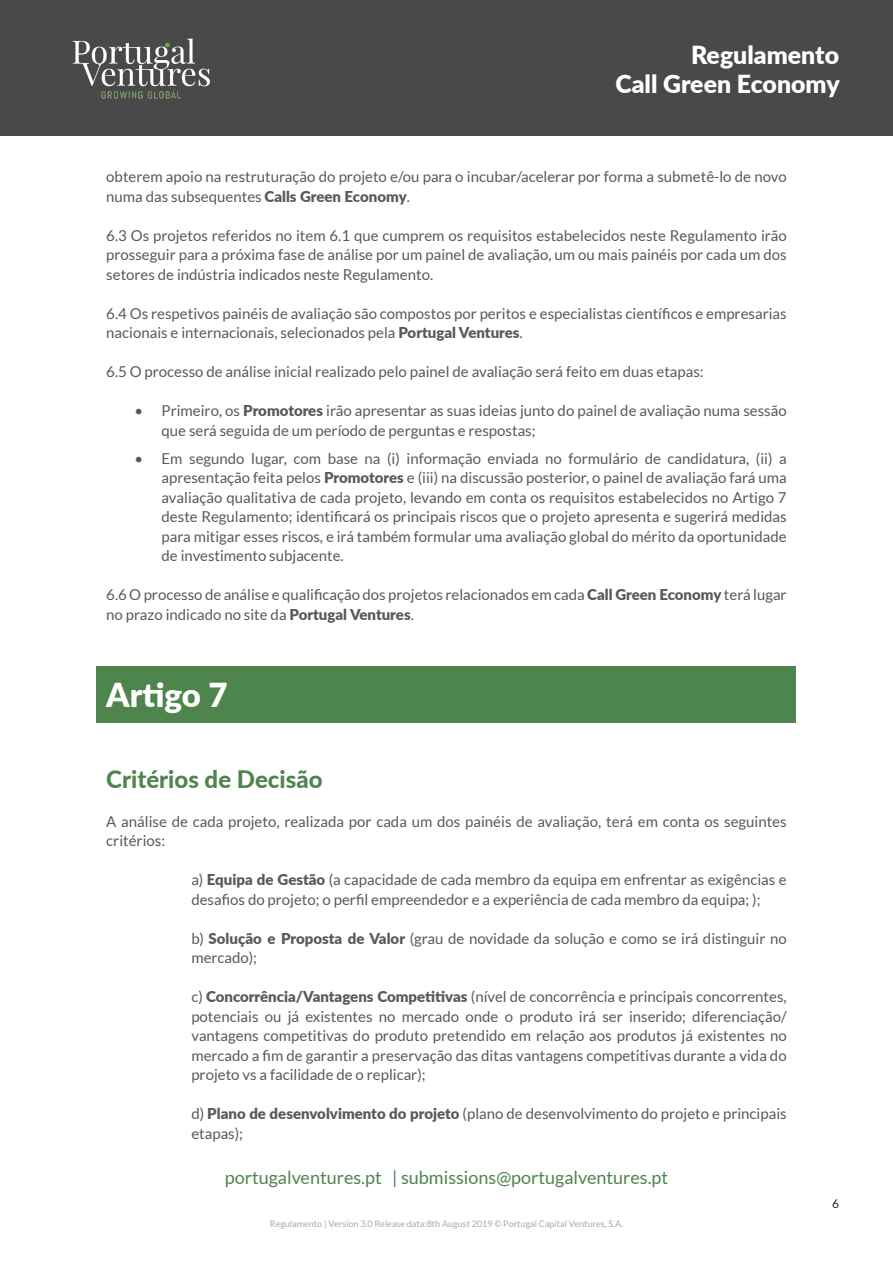
<style>
.page{position:relative;width:893px;height:1263px;background:#fff}
.page>*{position:absolute;margin:0;border:0;box-sizing:border-box;transform-origin:0 0}
.titulos_PV{font:900 33px "Lato";color:#fff}
.t1{font:900 24.9px/29.8px "Lato";color:#fff;text-align:right}
.subtitulos_PV{font:800 24px "Lato";color:#4d854d}
.t2{font:18px "Lato";color:#4d854d}
.bullets{font:15px/19.5px "Lato";color:#595959}
.t3{font:12px "Lato";color:#231f20}
.t4{font:9px "Lato";color:#a8a9ad}
.s1{font-weight:900}
</style>
<div class="page">
<div style="left:1px;top:1px;width:892px;height:135px;background:#494949"></div>
<img style="left:72px;top:38px;width:138px;height:61px">
<div style="left:97px;top:667px;width:699px;height:56px;background:#4d854d"></div>
<h2 class="t1" style="left:615px;top:38px;width:226px">Regulamento<br>Call Green Economy</h2>
<p class="bullets" style="left:106px;top:167px;width:682px">obterem apoio na restruturação do projeto e/ou para o incubar/acelerar por forma a submetê-lo de novo numa das subsequentes <span class="s1">Calls Green Economy</span>.</p>
<p class="bullets" style="left:106px;top:225px;width:682px;text-align:justify">6.3 Os projetos referidos no item 6.1 que cumprem os requisitos estabelecidos neste Regulamento irão prosseguir para a próxima fase de análise por um painel de avaliação, um ou mais painéis por cada um dos setores de indústria indicados neste Regulamento.</p>
<p class="bullets" style="left:106px;top:303px;width:682px">6.4 Os respetivos painéis de avaliação são compostos por peritos e especialistas científicos e empresarias nacionais e internacionais, selecionados pela <span class="s1">Portugal Ventures</span>.</p>
<p class="bullets" style="left:106px;top:362px;width:599px">6.5 O processo de análise inicial realizado pelo painel de avaliação será feito em duas etapas:</p>
<p class="bullets" style="left:162px;top:401px;width:627px;text-indent:-27px">• Primeiro, os <span class="s1">Promotores</span> irão apresentar as suas ideias junto do painel de avaliação numa sessão que será seguida de um período de perguntas e respostas;</p>
<p class="bullets" style="left:162px;top:448px;width:627px;text-align:justify;text-indent:-27px">• Em segundo lugar, com base na (i) informação enviada no formulário de candidatura, (ii) a apresentação feita pelos <span class="s1">Promotores</span> e (iii) na discussão posterior, o painel de avaliação fará uma avaliação qualitativa de cada projeto, levando em conta os requisitos estabelecidos no Artigo 7 deste Regulamento; identificará os principais riscos que o projeto apresenta e sugerirá medidas para mitigar esses riscos, e irá também formular uma avaliação global do mérito da oportunidade de investimento subjacente.</p>
<p class="bullets" style="left:106px;top:585px;width:682px">6.6 O processo de análise e qualificação dos projetos relacionados em cada <span class="s1">Call Green Economy</span> terá lugar no prazo indicado no site da <span class="s1">Portugal Ventures</span>.</p>
<p class="titulos_PV" style="left:106px;top:670px;width:123px">Artigo 7</p>
<p class="subtitulos_PV" style="left:106px;top:761px;width:218px">Critérios de Decisão</p>
<p class="bullets" style="left:106px;top:811px;width:682px">A análise de cada projeto, realizada por cada um dos painéis de avaliação, terá em conta os seguintes critérios:</p>
<p class="bullets" style="left:191px;top:870px;width:597px">a) <span class="s1">Equipa de Gestão</span> (a capacidade de cada membro da equipa em enfrentar as exigências e desafios do projeto; o perfil empreendedor e a experiência de cada membro da equipa; );</p>
<p class="bullets" style="left:191px;top:928px;width:597px">b) <span class="s1">Solução e Proposta de Valor</span> (grau de novidade da solução e como se irá distinguir no mercado);</p>
<p class="bullets" style="left:191px;top:987px;width:597px;text-align:justify">c) <span class="s1">Concorrência/Vantagens Competitivas</span> (nível de concorrência e principais concorrentes, potenciais ou já existentes no mercado onde o produto irá ser inserido; diferenciação/ vantagens competitivas do produto pretendido em relação aos produtos já existentes no mercado a fim de garantir a preservação das ditas vantagens competitivas durante a vida do projeto vs a facilidade de o replicar);</p>
<p class="bullets" style="left:191px;top:1104px;width:597px">d) <span class="s1">Plano de desenvolvimento do projeto</span> (plano de desenvolvimento do projeto e principais etapas);</p>
<p class="t2" style="left:225px;top:1167px;width:445px">portugalventures.pt | submissions@portugalventures.pt</p>
<p class="t4" style="left:270px;top:1219px;width:355px">Regulamento | Version 3.0 Release data:8th August 2019 © Portugal Capital Ventures, S.A.</p>
<p class="t3" style="left:832px;top:1197px;width:8px">6</p>
</div>
